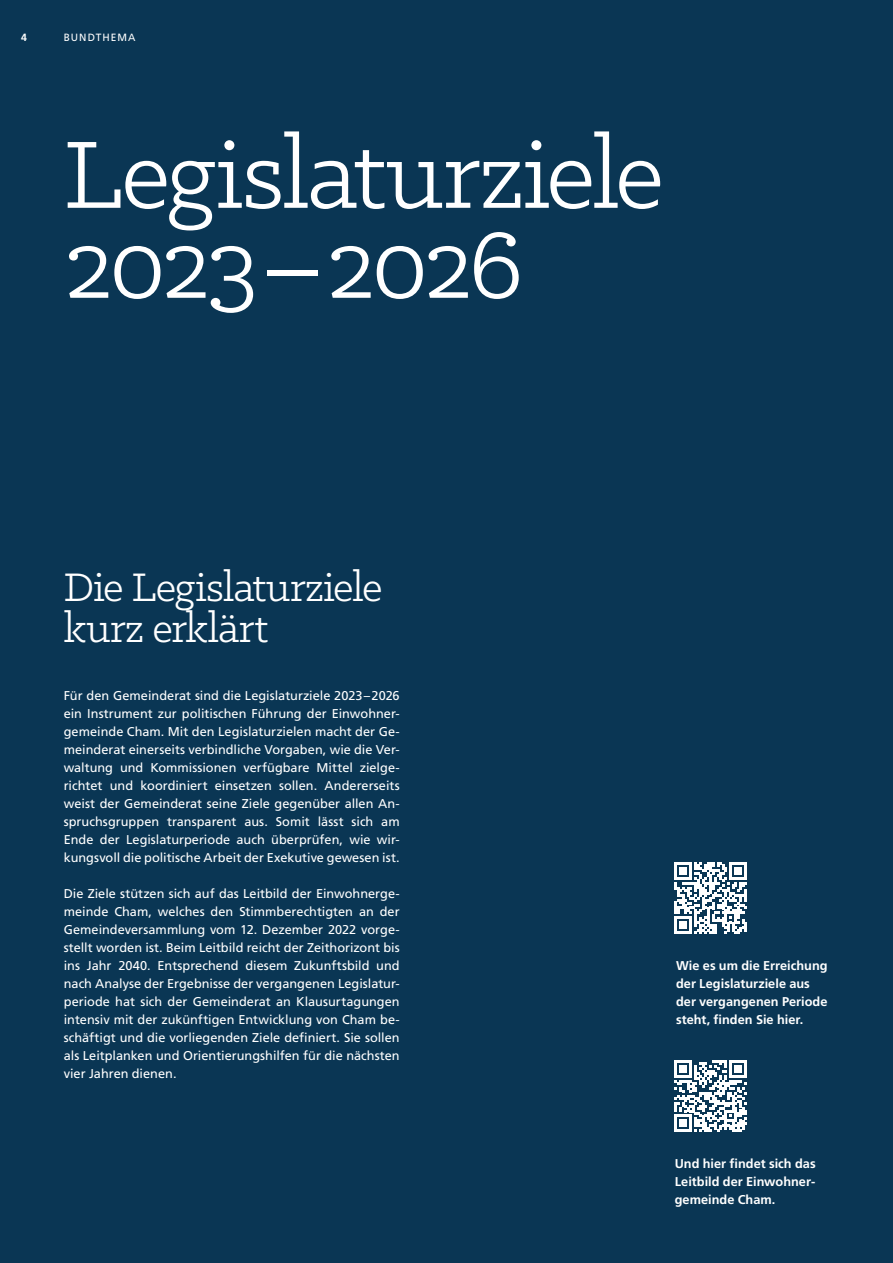
<style>
.page{position:relative;width:893px;height:1263px;background:#0a3654}
.page>*{position:absolute;margin:0;border:0;box-sizing:border-box;transform-origin:0 0}
.t1{font:108px/90px "Klinic Slab";letter-spacing:-.025em;color:#fff}
.t2{font:45px/40.5px "Klinic Slab";letter-spacing:-.015em;color:#fff}
.t3{font:12.75px/18px "Frutiger LT Std";color:#fff;text-align:justify}
.t4{font:700 12.75px/18px "Frutiger LT Std";color:#fff}
.t5{font:10.5px "Frutiger LT Std";color:#fff}
.t6{font:700 10.5px "Frutiger LT Std";color:#fff}
</style>
<div class="page">
<hr style="left:892px;top:0;width:1px;height:1263px;background:#f7f4eb">
<svg style="left:675px;top:862px;width:72px;height:72px"></svg>
<svg style="left:675px;top:1060px;width:72px;height:72px"></svg>
<p class="t6" style="left:21px;top:32px;width:7px">4</p>
<p class="t5" style="left:64px;top:32px;width:25px">Bundthema</p>
<h1 class="t1" style="left:64px;top:127px;width:602px">Legislaturziele<br>2023–2026</h1>
<h2 class="t2" style="left:64px;top:566px;width:320px">Die Legislaturziele kurz erklärt</h2>
<p class="t3" style="left:64px;top:687px;width:337px">Für den Gemeinderat sind die Legislaturziele 2023–2026 ein I nstrument zur politischen Führung der Einwohner&shy;gemeinde Cham. Mit den Legislaturzielen macht der Ge&shy;meinderat einerseits verbindliche Vorgaben, wie die Ver&shy;waltung und Kommissionen verfügbare Mittel zielge&shy;richtet und koordiniert einsetzen sollen. Andererseits weist der Gemeinderat seine Ziele gegenüber allen An&shy;spruchsgruppen transparent aus. Somit lässt sich am Ende der Legislaturperiode auch überprüfen, wie wir&shy;kungsvoll die politische Arbeit der Exekutive gewesen ist.</p>
<p class="t3" style="left:64px;top:885px;width:337px">Die Ziele stützen sich auf das Leitbild der Einwohnerge&shy;meinde Cham, welches den Stimmberechtigten an der Gemeindeversammlung vom 12. Dezember 2022 vorge&shy;stellt worden ist. Beim Leitbild reicht der Zeithorizont bis ins Jahr 2040. Entsprechend diesem Zukunftsbild und nach Analyse der Ergebnisse der vergangenen Legislatur&shy;periode hat sich der Gemeinderat an Klausurtagungen intensiv mit der zukünftigen Entwicklung von Cham be&shy;schäftigt und die vorliegenden Ziele definiert. Sie sollen als Leitplanken und Orientierungshilfen für die nächsten vier Jahren dienen.</p>
<p class="t4" style="left:676px;top:957px;width:153px">Wie es um die Erreichung der Legislaturziele aus der vergangenen Periode steht, finden Sie hier.</p>
<p class="t4" style="left:675px;top:1155px;width:142px;text-align:justify">Und hier findet sich das Leitbild der Einwohner&shy;gemeinde Cham.</p>
</div>
